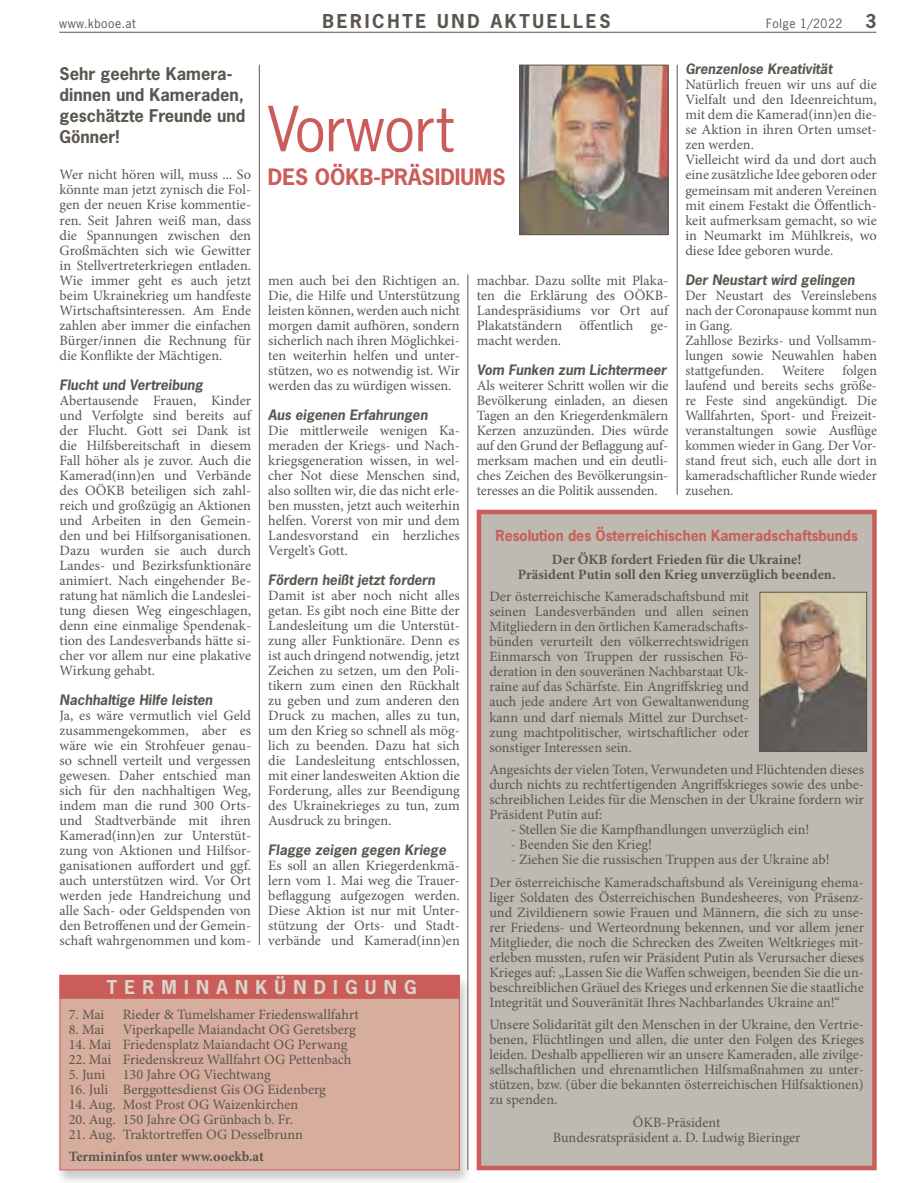
<style>
.page{position:relative;width:898px;height:1183px;background:#fff}
.page>*{position:absolute;margin:0;border:0;box-sizing:border-box;transform-origin:0 0}
.t1{font:58.5px "News Gothic";letter-spacing:-.01em;color:#ca5d59}
.t2{font:700 21.3px "News Gothic";color:#ca5d59}
.t3{font:700 18px "News Gothic";letter-spacing:.15em;color:#5b554f}
.t4{font:700 18px "News Gothic";letter-spacing:.4em;color:#dad4cb}
.t5{font:700 16.5px/21px "News Gothic";color:#5b554f}
.t6{font:14.25px/15px "Minion Pro";color:#5b554f;text-align:justify}
.t7{font:700 14.25px/15px "Minion Pro";color:#5b554f;text-align:center}
.t8{font:700 14.25px "News Gothic";color:#ca5d59}
.t9{font:italic 700 13.5px "News Gothic";color:#5b554f}
.t10{font:12px "News Gothic";letter-spacing:.04em;color:#5b554f}
</style>
<div class="page">
<hr style="left:59px;top:32px;width:817px;height:1px;background:#5b554f">
<div style="left:476px;top:509px;width:400px;height:660px;background:#beb9b1;border:4px solid #ca5d59"></div>
<img style="left:761px;top:594px;width:103px;height:155px">
<div style="left:759px;top:592px;width:107px;height:159px;border:1px solid #5b554f"></div>
<img style="left:521px;top:67px;width:145px;height:166px">
<div style="left:519px;top:65px;width:149px;height:170px;border:1px solid #5b554f"></div>
<hr style="left:259px;top:65px;width:1px;height:879px;background:#5b554f">
<hr style="left:676px;top:65px;width:1px;height:429px;background:#5b554f">
<hr style="left:467px;top:274px;width:1px;height:895px;background:#5b554f">
<div style="left:56px;top:975px;width:416px;height:207px;background:#5b554f;opacity:.3"></div>
<div style="left:60px;top:975px;width:399px;height:194px;background:#d7ae9d"></div>
<div style="left:60px;top:974px;width:399px;height:24px;background:#ca5d59"></div>
<p class="t10" style="left:59px;top:15px;width:78px">www.kbooe.at</p>
<p class="t3" style="left:322px;top:9px;width:289px">Berichte un d Aktuelles</p>
<p class="t10" style="left:766px;top:15px;width:78px">Folge 1/2022</p>
<p class="t3" style="left:864px;top:9px;width:13px">3</p>
<p class="t9" style="left:685px;top:60px;width:148px">Grenzenlose Kreativität</p>
<p class="t6" style="left:685px;top:77px;width:193px;text-align:left">Natürlich freuen wir uns auf die<br>Vielfalt und den Ideenreichtum, mit dem die Kamerad(inn)en die&shy;se Aktion in ihren Orten umset&shy;zen werden.<br>Vielleicht wird da und dort auch eine zusätzliche Idee geboren oder gemeinsam mit anderen Vereinen mit einem Festakt die Öffentlich&shy;keit aufmerksam gemacht, so wie in Neumarkt im Mühlkreis, wo diese Idee geboren wurde.</p>
<p class="t9" style="left:685px;top:270px;width:171px">Der Neustart wird gelingen</p>
<p class="t6" style="left:685px;top:287px;width:193px;text-align:left">Der Neustart des Vereinslebens nach der Coronapause kommt nun in Gang.<br>Zahllose Bezirks- und Vollsamm&shy;lungen sowie Neuwahlen haben stattgefunden.</p>
<p class="t5" style="left:60px;top:63px;width:187px">Sehr geehrte Kamera&shy;dinnen und Kameraden, geschätzte Freunde und<br>Gönner!</p>
<p class="t6" style="left:60px;top:167px;width:193px">Wer nicht hören will, muss ... So könnte man jetzt zynisch die Fol&shy;gen der neuen Krise kommentie&shy;ren. Seit Jahren weiß man, dass die Spannungen zwischen den Großmächten sich wie Gewitter in Stellvertreterkriegen entladen.<br>Wie immer geht es auch jetzt beim Ukrainekrieg um handfeste Wirtschaftsinteressen. Am Ende zahlen aber immer die einfachen Bürger/innen die Rechnung für die Konflikte der Mächtigen.</p>
<p class="t9" style="left:60px;top:375px;width:145px">Flucht und Vertreibung</p>
<p class="t6" style="left:60px;top:392px;width:193px">Abertausende Frauen, Kinder und Verfolgte sind bereits auf der Flucht. Gott sei Dank ist die Hilfsbereitschaft in diesem Fall höher als je zuvor. Auch die Kamerad(inn)en und Verbände des OÖKB beteiligen sich zahl&shy;reich und großzügig an Aktionen und Arbeiten in den Gemein&shy;den und bei Hilfsorganisationen.<br>Dazu wurden sie auch durch Landes- und Bezirksfunktionäre animiert. Nach eingehender Be&shy;ratung hat nämlich die Landeslei&shy;tung diesen Weg eingeschlagen, denn eine einmalige Spendenak&shy;tion des Landesverbands hätte si&shy;cher vor allem nur eine plakative Wirkung gehabt.</p>
<p class="t9" style="left:60px;top:690px;width:154px">Nachhaltige Hilfe leisten</p>
<p class="t6" style="left:60px;top:707px;width:193px">Ja, es wäre vermutlich viel Geld zusammengekommen, aber es wäre wie ein Strohfeuer genau&shy;so schnell verteilt und vergessen gewesen. Daher entschied man sich für den nachhaltigen Weg, indem man die rund 300 Orts&shy;und Stadtverbände mit ihren Kamerad(inn)en zur Unterstüt&shy;zung von Aktionen und Hilfsor&shy;ganisationen auffordert und ggf. auch unterstützen wird. Vor Ort werden jede Handreichung und alle Sach- oder Geldspenden von den Betroffenen und der Gemein&shy;schaft wahrgenommen und kom-</p>
<h1 class="t1" style="left:268px;top:92px;width:187px">Vorwort</h1>
<h2 class="t2" style="left:268px;top:162px;width:239px">des OÖKB-Präsidiums</h2>
<p class="t6" style="left:268px;top:272px;width:193px">men auch bei den Richtigen an.<br>Die, die Hilfe und Unterstützung leisten können, werden auch nicht morgen damit aufhören, sondern sicherlich nach ihren Möglichkei&shy;ten weiterhin helfen und unter&shy;stützen, wo es notwendig ist. Wir werden das zu würdigen wissen.</p>
<p class="t9" style="left:268px;top:405px;width:161px">Aus eigenen Erfahrungen</p>
<p class="t6" style="left:268px;top:422px;width:193px">Die mittlerweile wenigen Ka&shy;meraden der Kriegs- und Nach&shy;kriegsgeneration wissen, in wel&shy;cher Not diese Menschen sind, also sollten wir, die das nicht erle&shy;ben mussten, jetzt auch weiterhin helfen. Vorerst von mir und dem Landesvorstand ein herzliches Vergelt’s Gott.</p>
<p class="t9" style="left:268px;top:570px;width:168px">Fördern heißt jetzt fordern</p>
<p class="t6" style="left:268px;top:587px;width:193px">Damit ist aber noch nicht alles getan. Es gibt noch eine Bitte der Landesleitung um die Unterstüt&shy;zung aller Funktionäre. Denn es ist auch dringend notwendig, jetzt Zeichen zu setzen, um den Poli&shy;tikern zum einen den Rückhalt zu geben und zum anderen den Druck zu machen, alles zu tun, um den Krieg so schnell als mög&shy;lich zu beenden. Dazu hat sich die Landesleitung entschlossen, mit einer landesweiten Aktion die Forderung, alles zur Beendigung des Ukrainekrieges zu tun, zum Ausdruck zu bringen.</p>
<p class="t9" style="left:268px;top:840px;width:179px">Flagge zeigen gegen Kriege</p>
<p class="t6" style="left:268px;top:857px;width:193px">Es soll an allen Kriegerdenkmä&shy;lern vom 1. Mai weg die Trauer&shy;beflaggung aufgezogen werden.<br>Diese Aktion ist nur mit Unter&shy;stützung der Orts- und Stadt&shy;verbände und Kamerad(inn)en</p>
<p class="t6" style="left:476px;top:272px;width:193px">machbar. Dazu sollte mit Plaka&shy;ten die Erklärung des OÖKB-Landespräsidiums vor Ort auf Plakatständern öffentlich ge&shy;macht werden.</p>
<p class="t9" style="left:476px;top:360px;width:191px">Vom Funken zum Lichtermeer</p>
<p class="t6" style="left:476px;top:377px;width:193px">Als weiterer Schritt wollen wir die Bevölkerung einladen, an diesen Tagen an den Kriegerdenkmälern Kerzen anzuzünden. Dies würde auf den Grund der Beflaggung auf&shy;merksam machen und ein deutli&shy;ches Zeichen des Bevölkerungsin&shy;teresses an die Politik aussenden.</p>
<p class="t6" style="left:685px;top:362px;width:193px;text-indent:157px">folgen laufend und bereits sechs größe&shy;re Feste sind angekündigt. Die Wallfahrten, Sport- und Freizeit&shy;veranstaltungen sowie Ausflüge kommen wieder in Gang. Der Vor&shy;stand freut sich, euch alle dort in kameradschaftlicher Runde wieder zusehen.</p>
<p class="t6" style="left:781px;top:362px;width:44px">Weitere</p>
<p class="t8" style="left:495px;top:526px;width:364px">Resolution des Österreichischen Kameradschaftsbunds</p>
<p class="t7" style="left:517px;top:551px;width:319px">Der ÖKB fordert Frieden für die Ukraine!<br>Präsident Putin soll den Krieg unverzüglich beenden.</p>
<p class="t6" style="left:489px;top:589px;width:261px">Der österreichische Kameradschaftsbund mit seinen Landesverbänden und allen seinen Mitgliedern in den örtlichen Kameradschafts&shy;bünden verurteilt den völkerrechtswidrigen Einmarsch von Truppen der russischen Fö&shy;deration in den souveränen Nachbarstaat Uk&shy;raine auf das Schärfste. Ein Angriffskrieg und auch jede andere Art von Gewaltanwendung kann und darf niemals Mittel zur Durchset&shy;zung machtpolitischer, wirtschaftlicher oder sonstiger Interessen sein.</p>
<p class="t6" style="left:489px;top:761px;width:376px">Angesichts der vielen Toten, Verwundeten und Flüchtenden dieses durch nichts zu rechtfertigenden Angriffskrieges sowie des unbe&shy;schreiblichen Leides für die Menschen in der Ukraine fordern wir Präsident Putin auf:</p>
<p class="t6" style="left:510px;top:821px;width:300px">- Stellen Sie die Kampfhandlungen unverzüglich ein!</p>
<p class="t6" style="left:510px;top:836px;width:143px">- Beenden Sie den Krieg!</p>
<p class="t6" style="left:489px;top:848px;width:376px;line-height:22.5px;text-indent:21px">- Ziehen Sie die russischen Truppen aus der Ukraine ab!<br>Der österreichische Kameradschaftsbund als Vereinigung ehema-</p>
<p class="t6" style="left:489px;top:889px;width:376px">liger Soldaten des Österreichischen Bundesheeres, von Präsenz&shy;und Zivildienern sowie Frauen und Männern, die sich zu unse&shy;rer Friedens- und Werteordnung bekennen, und vor allem jener Mitglieder, die noch die Schrecken des Zweiten Weltkrieges mit&shy;erleben mussten, rufen wir Präsident Putin als Verursacher dieses Krieges auf: „Lassen Sie die Waffen schweigen, beenden Sie die un&shy;beschreiblichen Gräuel des Krieges und erkennen Sie die staatliche Integrität und Souveränität Ihres Nachbarlandes Ukraine an!“</p>
<p class="t6" style="left:489px;top:1017px;width:376px">Unsere Solidarität gilt den Menschen in der Ukraine, den Vertrie&shy;benen, Flüchtlingen und allen, die unter den Folgen des Krieges leiden. Deshalb appellieren wir an unsere Kameraden, alle zivilge&shy;sellschaftlichen und ehrenamtlichen Hilfsmaßnahmen zu unter&shy;stützen, bzw. (über die bekannten österreichischen Hilfsaktionen) zu spenden.</p>
<p class="t6" style="left:552px;top:1114px;width:249px;text-align:center">ÖKB-Präsident<br>Bundesratspräsident a. D. Ludwig Bieringer</p>
<p class="t4" style="left:107px;top:974px;width:108px">Terminank</p>
<p class="t4" style="left:274px;top:974px;width:126px">ün digung</p>
<p class="t6" style="left:69px;top:1006px;width:37px">7. Mai</p>
<p class="t6" style="left:123px;top:1006px;width:237px">Rieder &amp; Tumelshamer Friedenswallfahrt</p>
<p class="t6" style="left:69px;top:1021px;width:37px">8. Mai</p>
<p class="t6" style="left:123px;top:1021px;width:234px">Viperkapelle Maiandacht OG Geretsberg</p>
<p class="t6" style="left:69px;top:1036px;width:280px">14. Mai Friedensplatz Maiandacht OG Perwang</p>
<p class="t6" style="left:69px;top:1051px;width:284px">22. Mai Friedenskreuz Wallfahrt OG Pettenbach</p>
<p class="t6" style="left:69px;top:1066px;width:203px">5. Juni 130 Jahre OG Viechtwang</p>
<p class="t6" style="left:69px;top:1081px;width:259px">16. Juli Berggottesdienst Gis OG Eidenberg</p>
<p class="t6" style="left:69px;top:1096px;width:231px">14. Aug. Most Prost OG Waizenkirchen</p>
<p class="t6" style="left:69px;top:1111px;width:226px">20. Aug. 150 Jahre OG Grünbach b. Fr.</p>
<p class="t6" style="left:69px;top:1126px;width:236px">21. Aug. Traktortreffen OG Desselbrunn</p>
<p class="t7" style="left:69px;top:1148px;width:197px">Termininfos unter www.ooekb.at</p>
</div>
